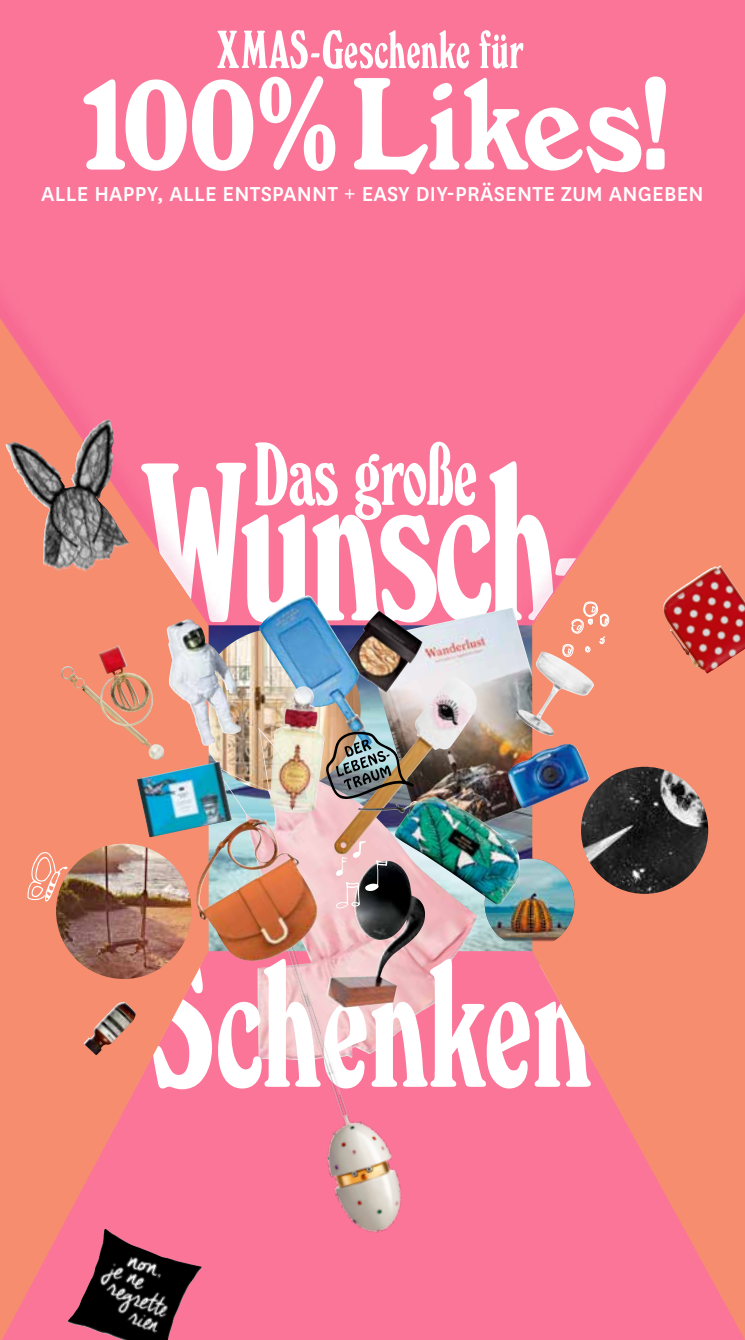
<style>
.page{position:relative;width:745px;height:1340px;background:#fff}
.page>*{position:absolute;margin:0;border:0;box-sizing:border-box;transform-origin:0 0}
.t1{font:235.2px "Windsor Elo D";letter-spacing:-.02em;color:#fff}
.t2{font:189.17px "Windsor Elo D";color:#fff}
.t3{font:700 137.2px "Windsor D";letter-spacing:-.015em;color:#fff;scale:.85 1}
.t4{font:93.45px "Windsor Elo D";letter-spacing:-.01em;color:#fff}
.t5{font:56px "Windsor Elo D";letter-spacing:.01em;color:#fff}
.t6{font:500 23.62px "National";letter-spacing:.01em;color:#fff}
</style>
<div class="page">
<svg style="left:477px;top:930px;width:55px;height:21px"></svg>
<div style="left:208px;top:951px;width:324px;height:388px;background:#fb7598"></div>
<div style="left:0;top:233px;width:744px;height:392px;background:#fb7598"></div>
<div style="left:0;top:265px;width:236px;height:385px;background:#fb7598"></div>
<div style="left:503px;top:261px;width:241px;height:390px;background:#fb7598"></div>
<img style="left:197px;top:628px;width:163px;height:163px;border-radius:82px">
<img style="left:364px;top:607px;width:168px;height:237px">
<img style="left:342px;top:610px;width:80px;height:67px">
<img style="left:211px;top:728px;width:266px;height:332px">
<svg style="left:0;top:318px;width:208px;height:1021px;fill:#f68d6f"></svg>
<svg style="left:532px;top:313px;width:212px;height:1026px;fill:#f68d6f"></svg>
<div style="left:0;top:0;width:744px;height:233px;background:#fb7598"></div>
<img style="left:580px;top:766px;width:127px;height:127px;border-radius:64px">
<img style="left:56px;top:843px;width:135px;height:136px;border-radius:68px">
<div style="left:484px;top:858px;width:90px;height:83px;background:#000;opacity:.55"></div>
<img style="left:484px;top:858px;width:90px;height:79px">
<img style="left:166px;top:619px;width:75px;height:127px">
<img style="left:83px;top:1001px;width:53px;height:54px">
<img style="left:507px;top:743px;width:82px;height:65px">
<img style="left:515px;top:651px;width:78px;height:85px">
<img style="left:136px;top:761px;width:96px;height:76px">
<svg style="left:561px;top:600px;width:50px;height:57px;background:#f79d83"></svg>
<svg style="left:27px;top:852px;width:41px;height:50px;background:#ea9a81"></svg>
<img style="left:326px;top:860px;width:99px;height:147px">
<img style="left:333px;top:677px;width:143px;height:177px">
<img style="left:357px;top:797px;width:163px;height:108px">
<img style="left:61px;top:666px;width:104px;height:94px">
<img style="left:98px;top:645px;width:55px;height:81px">
<img style="left:662px;top:565px;width:57px;height:62px">
<img style="left:291px;top:1059px;width:134px;height:202px">
<img style="left:266px;top:981px;width:102px;height:105px">
<img style="left:243px;top:913px;width:102px;height:106px">
<img style="left:196px;top:818px;width:121px;height:143px">
<img style="left:278px;top:595px;width:29px;height:14px">
<img style="left:270px;top:686px;width:54px;height:127px">
<img style="left:323px;top:731px;width:91px;height:69px">
<img style="left:67px;top:1228px;width:135px;height:111px">
<svg style="left:335px;top:841px;width:52px;height:67px;background:#af9493"></svg>
<img style="left:71px;top:419px;width:36px;height:60px">
<p class="t5" style="left:218px;top:19px;width:306px">XMAS-Geschenke für</p>
<p class="t3" style="left:70px;top:44px;width:707px">100% Likes!</p>
<p class="t6" style="left:41px;top:178px;width:663px">ALLE HAPPY, ALLE ENTSPANNT + EASY DIY-PRÄSENTE ZUM ANGEBEN</p>
<p class="t4" style="left:253px;top:422px;width:226px">Das große</p>
<p class="t1" style="left:143px;top:413px;width:450px">Wunsch-</p>
<p class="t2" style="left:152px;top:920px;width:440px">Schenken</p>
</div>
